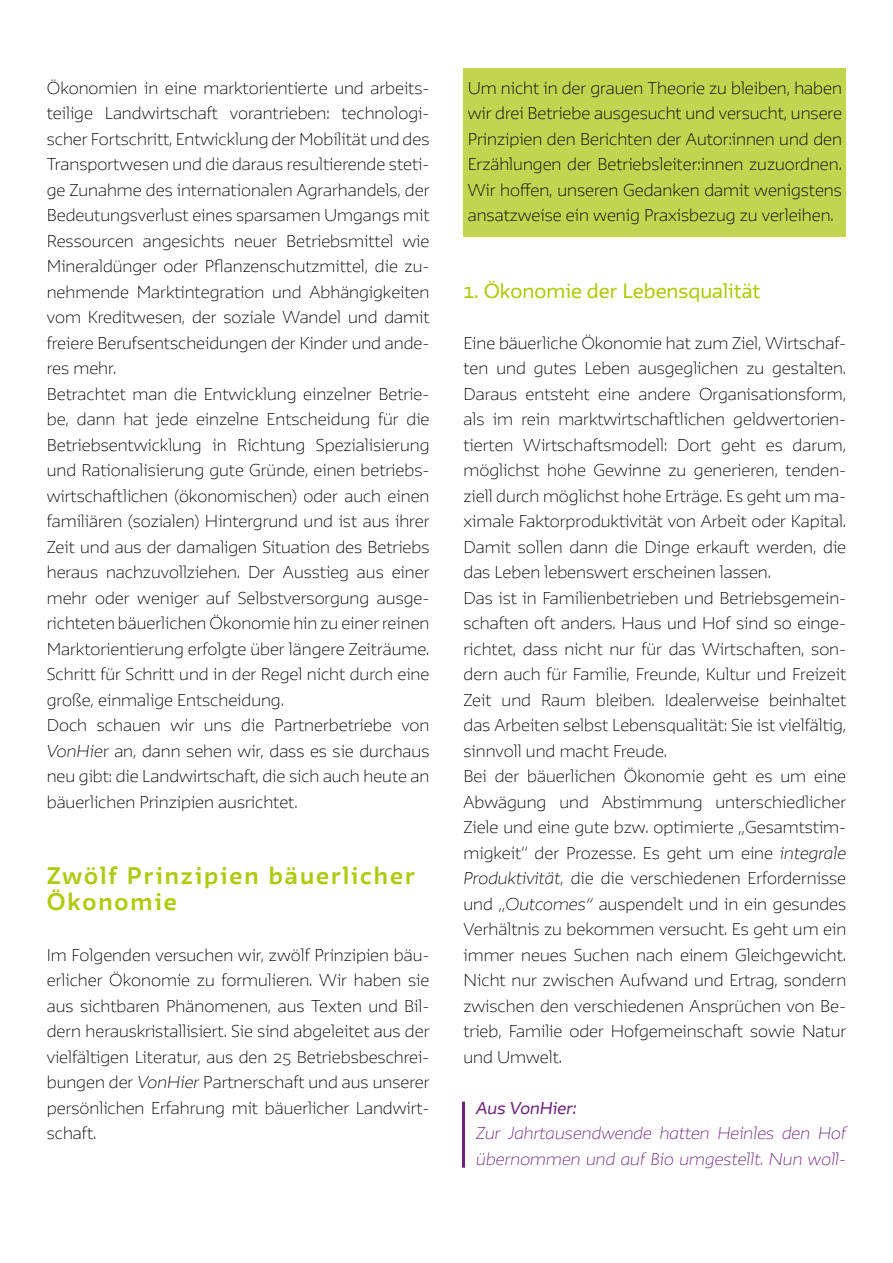
<style>
.page{position:relative;width:893px;height:1263px;background:#fff}
.page>*{position:absolute;margin:0;border:0;box-sizing:border-box;transform-origin:0 0}
.t1{font:700 21px/25.5px "GLS Irma";letter-spacing:.095em;color:#afca0b}
.t2{font:18px "GLS Irma";color:#afca0b}
.t3{font:200 15px/25.5px "GLS Irma";color:#000}
.t4{font:italic 200 15px/25.5px "GLS Irma";color:#6c227a}
.t5{font:italic 15px "GLS Irma";letter-spacing:-.005em;color:#6c227a}
.s1{font-style:italic}
</style>
<div class="page">
<div style="left:463px;top:69px;width:383px;height:168px;background:#c2d450"></div>
<hr style="left:462px;top:1102px;width:3px;height:66px;background:#6c227a">
<p class="t3" style="left:47px;top:74px;width:384px">Ökonomien in eine marktorientierte und arbeits&shy;teilige Landwirtschaft vorantrieben: technologi&shy;scher Fortschritt, Entwicklung der Mobilität und des Transportwesen und die daraus resultierende steti&shy;ge Zunahme des internationalen Agrarhandels, der Bedeutungsverlust eines sparsamen Umgangs mit Ressourcen angesichts neuer Betriebsmittel wie Mineraldünger oder Pflanzenschutzmittel, die zu&shy;nehmende Marktintegration und Abhängigkeiten vom Kreditwesen, der soziale Wandel und damit freiere Berufsentscheidungen der Kinder und ande&shy;res mehr.<br>Betrachtet man die Entwicklung einzelner Betrie&shy;be, dann hat jede einzelne Entscheidung für die Betriebsentwicklung in Richtung Spezialisierung und Rationalisierung gute Gründe, einen betriebs&shy;wirtschaftlichen (ökonomischen) oder auch einen familiären (sozialen) Hintergrund und ist aus ihrer Zeit und aus der damaligen Situation des Betriebs heraus nachzuvollziehen. Der Ausstieg aus einer mehr oder weniger auf Selbstversorgung ausge&shy;richteten bäuerlichen Ökonomie hin zu einer reinen Marktorientierung erfolgte über längere Zeiträume.<br>Schritt für Schritt und in der Regel nicht durch eine große, einmalige Entscheidung.<br>Doch schauen wir uns die Partnerbetriebe von <span class="s1">VonHie</span>r an, dann sehen wir, dass es sie durchaus neu gibt: die Landwirtschaft, die sich auch heute an bäuerlichen Prinzipien ausrichtet.</p>
<h1 class="t1" style="left:47px;top:863px;width:369px">Zwölf Prinzipien bäuerlicher<br>Ökonomie</h1>
<p class="t3" style="left:47px;top:941px;width:384px;text-align:justify">Im Folgenden versuchen wir, zwölf Prinzipien bäu&shy;erlicher Ökonomie zu formulieren. Wir haben sie aus sichtbaren Phänomenen, aus Texten und Bil&shy;dern herauskristallisiert. Sie sind abgeleitet aus der vielfältigen Literatur, aus den 25 Betriebsbeschrei&shy;bungen der <span class="s1">VonHier</span> Partnerschaft und aus unserer persönlichen Erfahrung mit bäuerlicher Landwirt&shy;schaft.</p>
<p class="t3" style="left:468px;top:74px;width:376px;text-align:justify">Um nicht in der grauen Theorie zu bleiben, haben wir drei Betriebe ausgesucht und versucht, unsere Prinzipien den Berichten der Autor:innen und den Erzählungen der Betriebsleiter:innen zuzuordnen.<br>Wir hoffen, unseren Gedanken damit wenigstens ansatzweise ein wenig Praxisbezug zu verleihen.</p>
<p class="t2" style="left:463px;top:278px;width:298px">1. Ökonomie der Lebensqualität</p>
<p class="t3" style="left:463px;top:329px;width:384px">Eine bäuerliche Ökonomie hat zum Ziel, Wirtschaf&shy;ten und gutes Leben ausgeglichen zu gestalten.<br>Daraus entsteht eine andere Organisationsform, als im rein marktwirtschaftlichen geldwertorien&shy;tierten Wirtschaftsmodell: Dort geht es darum, möglichst hohe Gewinne zu generieren, tenden&shy;ziell durch möglichst hohe Erträge. Es geht um ma&shy;ximale Faktorproduktivität von Arbeit oder Kapital.<br>Damit sollen dann die Dinge erkauft werden, die das Leben lebenswert erscheinen lassen.<br>Das ist in Familienbetrieben und Betriebsgemein&shy;schaften oft anders. Haus und Hof sind so einge&shy;richtet, dass nicht nur für das Wirtschaften, son&shy;dern auch für Familie, Freunde, Kultur und Freizeit Zeit und Raum bleiben. Idealerweise beinhaltet das Arbeiten selbst Lebensqualität: Sie ist vielfältig, sinnvoll und macht Freude.<br>Bei der bäuerlichen Ökonomie geht es um eine Abwägung und Abstimmung unterschiedlicher Ziele und eine gute bzw. optimierte „Gesamtstim&shy;migkeit“ der Prozesse. Es geht um eine <span class="s1">integrale Produktivität</span>, die die verschiedenen Erfordernisse und „<span class="s1">Outcomes“</span> auspendelt und in ein gesundes Verhältnis zu bekommen versucht. Es geht um ein immer neues Suchen nach einem Gleichgewicht.<br>Nicht nur zwischen Aufwand und Ertrag, sondern zwischen den verschiedenen Ansprüchen von Be&shy;trieb, Familie oder Hofgemeinschaft sowie Natur und Umwelt.</p>
<p class="t5" style="left:476px;top:1098px;width:102px">Aus VonHier:</p>
<p class="t4" style="left:476px;top:1120px;width:371px">Zur Jahrtausendwende hatten Heinles den Hof übernommen und auf Bio umgestellt. Nun woll-</p>
</div>
